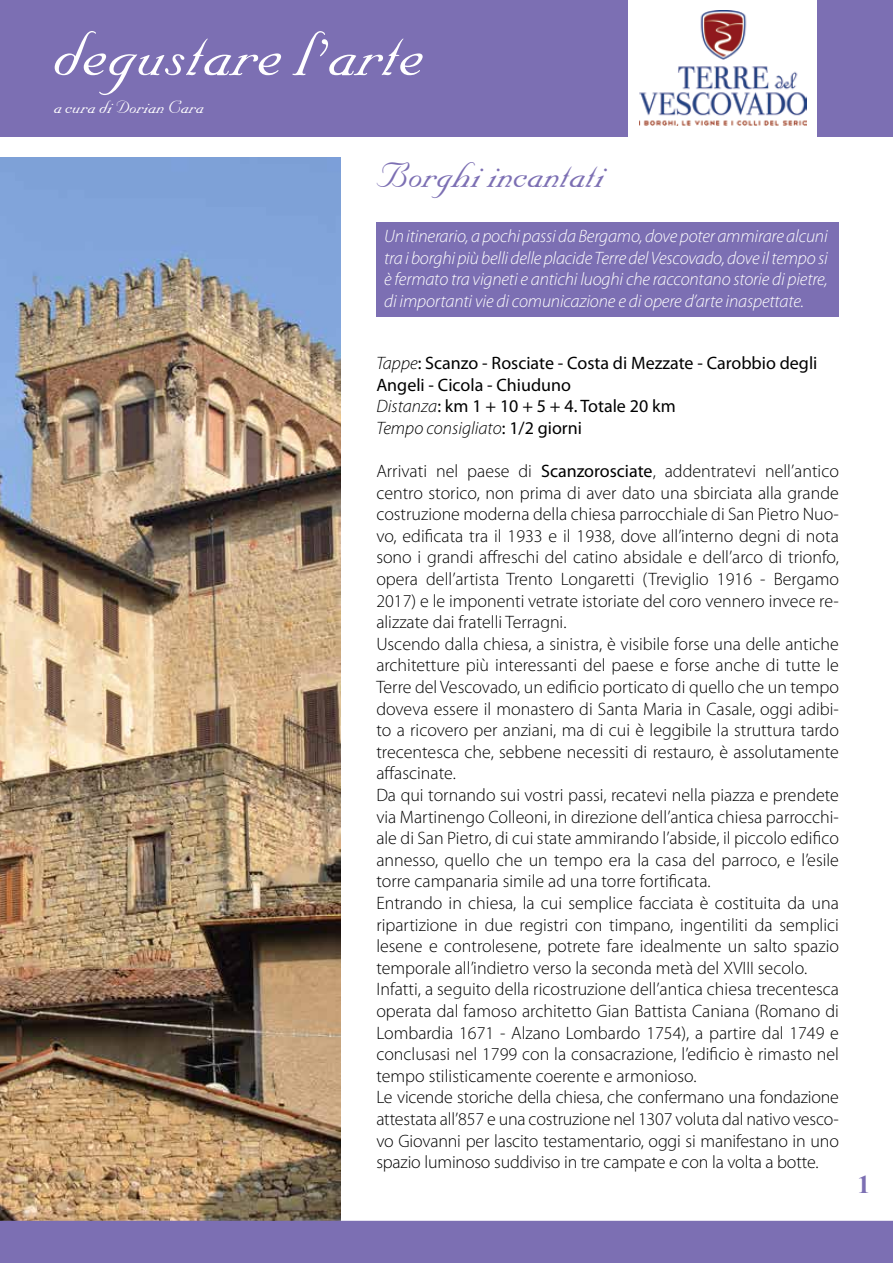
<style>
.page{position:relative;width:893px;height:1263px;background:#fff}
.page>*{position:absolute;margin:0;border:0;box-sizing:border-box;transform-origin:0 0}
.t1{font:75px "Nuptial Script";color:#fff}
.t2{font:42px "Nuptial Script";color:#7c6fb3}
.t3{font:700 25.5px "Times New Roman";color:#7c6fb3}
.t4{font:21px "Nuptial Script";color:#fff}
.t5{font:300 18px/21.6px "Myriad Pro";color:#000}
.t6{font:italic 300 18px/21.6px "Myriad Pro";letter-spacing:-.01em;color:#fff;text-align:justify}
.t7{font:18px/21.6px "Myriad Pro";color:#000}
.s1{font-weight:300;font-style:italic}
.s2{font-weight:400}
</style>
<div class="page">
<div style="left:376px;top:222px;width:463px;height:95px;background:#7c6fb3"></div>
<div style="left:0;top:0;width:628px;height:136px;background:#7c6fb3"></div>
<img style="left:0;top:157px;width:340px;height:1064px">
<div style="left:0;top:1221px;width:893px;height:42px;background:#7c6fb3"></div>
<div style="left:818px;top:0;width:75px;height:136px;background:#7c6fb3"></div>
<img style="left:640px;top:11px;width:167px;height:114px">
<h1 class="t1" style="left:54px;top:12px;width:372px">degustare l’arte</h1>
<p class="t4" style="left:54px;top:95px;width:152px">a cura di Dorian Cara</p>
<h2 class="t2" style="left:376px;top:152px;width:230px">Borghi incantati</h2>
<p class="t6" style="left:384px;top:225px;width:445px">Un itinerario, a pochi passi da Bergamo, dove poter ammirare alcuni tra i borghi più belli delle placide Terre del Vescovado, dove il tempo si è fermato tra vigneti e antichi luoghi che raccontano storie di pietre, di importanti vie di comunicazione e di opere d’arte inaspettate.</p>
<p class="t7" style="left:376px;top:352px;width:443px"><span class="s1">Tappe</span>: Scanzo - Rosciate - Costa di Mezzate - Carobbio degli Angeli - Cicola - Chiuduno<br><span class="s1">Distanza</span>: km 1 + 10 + 5 + 4. Totale 20 km<br><span class="s1">Tempo consigliato</span>: 1/2 giorni</p>
<p class="t5" style="left:376px;top:460px;width:464px">Arrivati nel paese di <span class="s2">Scanzorosciate</span>, addentratevi nell’antico centro storico, non prima di aver dato una sbirciata alla grande costruzione moderna della chiesa parrocchiale di San Pietro Nuo&shy;vo, edificata tra il 1933 e il 1938, dove all’interno degni di nota sono i grandi affreschi del catino absidale e dell’arco di trionfo, opera dell’artista Trento Longaretti (Treviglio 1916 - Bergamo 2017) e le imponenti vetrate istoriate del coro vennero invece re&shy;alizzate dai fratelli Terragni.<br>Uscendo dalla chiesa, a sinistra, è visibile forse una delle antiche architetture più interessanti del paese e forse anche di tutte le Terre del Vescovado, un edificio porticato di quello che un tempo doveva essere il monastero di Santa Maria in Casale, oggi adibi&shy;to a ricovero per anziani, ma di cui è leggibile la struttura tardo trecentesca che, sebbene necessiti di restauro, è assolutamente affascinate.<br>Da qui tornando sui vostri passi, recatevi nella piazza e prendete via Martinengo Colleoni, in direzione dell’antica chiesa parrocchi&shy;ale di San Pietro, di cui state ammirando l’abside, il piccolo edifico annesso, quello che un tempo era la casa del parroco, e l’esile torre campanaria simile ad una torre fortificata.<br>Entrando in chiesa, la cui semplice facciata è costituita da una ripartizione in due registri con timpano, ingentiliti da semplici lesene e controlesene, potrete fare idealmente un salto spazio temporale all’indietro verso la seconda metà del XVIII secolo.<br>Infatti, a seguito della ricostruzione dell’antica chiesa trecentesca operata dal famoso architetto Gian Battista Caniana (Romano di Lombardia 1671 - Alzano Lombardo 1754), a partire dal 1749 e conclusasi nel 1799 con la consacrazione, l’edificio è rimasto nel tempo stilisticamente coerente e armonioso.<br>Le vicende storiche della chiesa, che confermano una fondazione attestata all’857 e una costruzione nel 1307 voluta dal nativo vesco&shy;vo Giovanni per lascito testamentario, oggi si manifestano in uno spazio luminoso suddiviso in tre campate e con la volta a botte.</p>
<h3 class="t3" style="left:857px;top:1166px;width:14px">1</h3>
</div>
